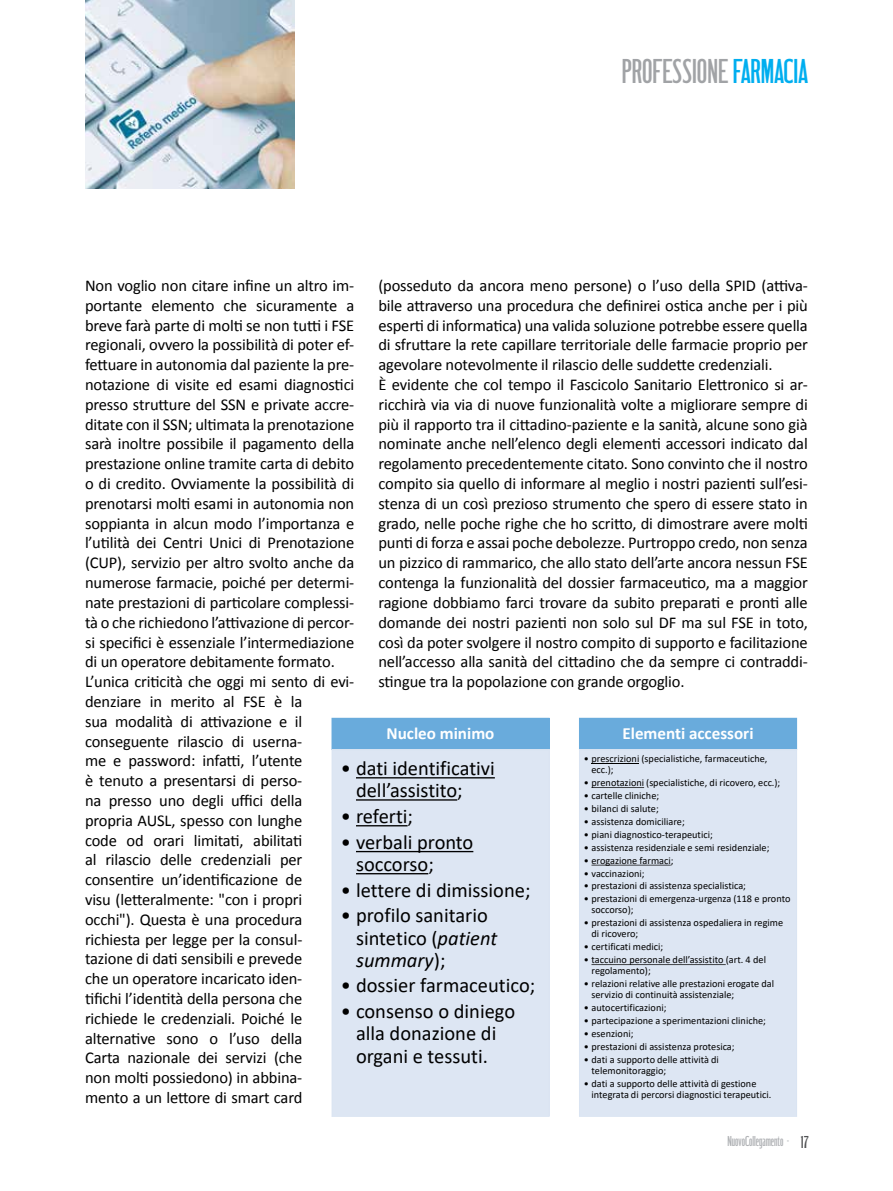
<style>
.page{position:relative;width:893px;height:1191px;background:#fff}
.page>*{position:absolute;margin:0;border:0;box-sizing:border-box;transform-origin:0 0}
.t1{font:36px "HWT Unit Gothic 721";color:#a1a3a6}
.t2{font:20.55px/22px "Calibri";color:#000}
.t3{font:700 17.1px "Calibri";color:#fff}
.t4{font:16.5px/19.8px "Calibri";letter-spacing:-.01em;color:#000}
.t5{font:15px "HWT Unit Gothic 721";color:#afb1b4}
.t6{font:10.2px/11.1px "Calibri";color:#000}
.s1{color:#00aeef}
.s2{font-style:italic}
.s3{font-size:18px;color:#515254}
</style>
<div class="page">
<img style="left:85px;top:0;width:209px;height:189px">
<div style="left:332px;top:718px;width:217px;height:31px;background:#69abdc"></div>
<div style="left:332px;top:749px;width:217px;height:367px;background:#dae4f2"></div>
<div style="left:332px;top:749px;width:218px;height:367px;border:1px solid #dae4f2"></div>
<svg style="left:356px;top:777px;width:139px;height:1px"></svg>
<svg style="left:356px;top:799px;width:101px;height:1px"></svg>
<svg style="left:356px;top:825px;width:52px;height:1px"></svg>
<svg style="left:356px;top:851px;width:117px;height:1px"></svg>
<svg style="left:356px;top:873px;width:72px;height:1px"></svg>
<div style="left:579px;top:718px;width:218px;height:31px;background:#69abdc"></div>
<div style="left:579px;top:749px;width:218px;height:367px;background:#dae4f2"></div>
<hr style="left:591px;top:763px;width:48px;height:1px;background:#000">
<svg style="left:591px;top:787px;width:53px;height:1px"></svg>
<svg style="left:591px;top:864px;width:80px;height:1px"></svg>
<svg style="left:591px;top:964px;width:135px;height:1px"></svg>
<h1 class="t1" style="left:622px;top:49px;width:188px">PROFESSIONE<span class="s1">FARMACIA</span></h1>
<p class="t4" style="left:85px;top:276px;width:271px">Non voglio non citare infine un altro im&shy;portante elemento che sicuramente a breve farà parte di molti se non tutti i FSE regionali, ovvero la possibilità di poter ef&shy;fettuare in autonomia dal paziente la pre&shy;notazione di visite ed esami diagnostici presso strutture del SSN e private accre&shy;ditate con il SSN; ultimata la prenotazione sarà inoltre possibile il pagamento della prestazione online tramite carta di debito o di credito. Ovviamente la possibilità di prenotarsi molti esami in autonomia non soppianta in alcun modo l’importanza e l’utilità dei Centri Unici di Prenotazione (CUP), servizio per altro svolto anche da numerose farmacie, poiché per determi&shy;nate prestazioni di particolare complessi&shy;tà o che richiedono l’attivazione di percor&shy;si specifici è essenziale l’intermediazione di un operatore debitamente formato.<br>L’unica criticità che oggi mi sento di evi&shy;denziare in merito al FSE è la<br>sua modalità di attivazione e il conseguente rilascio di userna-<br>me e password: infatti, l’utente<br>è tenuto a presentarsi di perso-<br>na presso uno degli uffici della propria AUSL, spesso con lunghe<br>code od orari limitati, abilitati<br>al rilascio delle credenziali per consentire un’identificazione de<br>visu (letteralmente: "con i propri occhi"). Questa è una procedura richiesta per legge per la consul&shy;tazione di dati sensibili e prevede<br>che un operatore incaricato iden-<br>tifichi l’identità della persona che richiede le credenziali. Poiché le alternative sono o l’uso della<br>Carta nazionale dei servizi (che<br>non molti possiedono) in abbina-<br>mento a un lettore di smart card</p>
<p class="t4" style="left:378px;top:276px;width:431px">(posseduto da ancora meno persone) o l’uso della SPID (attiva&shy;bile attraverso una procedura che definirei ostica anche per i più esperti di informatica) una valida soluzione potrebbe essere quella di sfruttare la rete capillare territoriale delle farmacie proprio per agevolare notevolmente il rilascio delle suddette credenziali.<br>È evidente che col tempo il Fascicolo Sanitario Elettronico si ar&shy;ricchirà via via di nuove funzionalità volte a migliorare sempre di più il rapporto tra il cittadino-paziente e la sanità, alcune sono già nominate anche nell’elenco degli elementi accessori indicato dal regolamento precedentemente citato. Sono convinto che il nostro compito sia quello di informare al meglio i nostri pazienti sull’esi&shy;stenza di un così prezioso strumento che spero di essere stato in grado, nelle poche righe che ho scritto, di dimostrare avere molti punti di forza e assai poche debolezze. Purtroppo credo, non senza un pizzico di rammarico, che allo stato dell’arte ancora nessun FSE contenga la funzionalità del dossier farmaceutico, ma a maggior ragione dobbiamo farci trovare da subito preparati e pronti alle domande dei nostri pazienti non solo sul DF ma sul FSE in toto, così da poter svolgere il nostro compito di supporto e facilitazione nell’accesso alla sanità del cittadino che da sempre ci contraddi&shy;stingue tra la popolazione con grande orgoglio.</p>
<p class="t3" style="left:386px;top:721px;width:110px">Nucleo minimo</p>
<p class="t2" style="left:356px;top:756px;width:140px;text-indent:-15px">• dati identificativi dell’assistito;</p>
<p class="t2" style="left:341px;top:804px;width:74px">• referti;</p>
<p class="t2" style="left:356px;top:830px;width:119px;text-indent:-15px">• verbali pronto soccorso;</p>
<p class="t2" style="left:341px;top:878px;width:191px">• lettere di dimissione;</p>
<p class="t2" style="left:356px;top:904px;width:143px;text-indent:-15px">• profilo sanitario sintetico (<span class="s2">patient summary</span>);</p>
<p class="t2" style="left:341px;top:974px;width:196px">• dossier farmaceutico;</p>
<p class="t2" style="left:341px;top:1000px;width:176px;text-align:center">• consenso o diniego alla donazione di organi e tessuti.</p>
<p class="t3" style="left:622px;top:721px;width:132px">Elementi accessori</p>
<p class="t6" style="left:592px;top:753px;width:177px;text-indent:-8px">• prescrizioni (specialistiche, farmaceutiche, ecc.);</p>
<p class="t6" style="left:584px;top:777px;width:198px">• prenotazioni (specialistiche, di ricovero, ecc.);</p>
<p class="t6" style="left:584px;top:790px;width:77px">• cartelle cliniche;</p>
<p class="t6" style="left:584px;top:803px;width:76px">• bilanci di salute;</p>
<p class="t6" style="left:584px;top:815px;width:102px">• assistenza domiciliare;</p>
<p class="t6" style="left:584px;top:828px;width:130px">• piani diagnostico-terapeutici;</p>
<p class="t6" style="left:584px;top:841px;width:187px">• assistenza residenziale e semi residenziale;</p>
<p class="t6" style="left:584px;top:854px;width:91px">• erogazione farmaci;</p>
<p class="t6" style="left:584px;top:867px;width:62px">• vaccinazioni;</p>
<p class="t6" style="left:584px;top:880px;width:164px">• prestazioni di assistenza specialistica;</p>
<p class="t6" style="left:592px;top:893px;width:200px;text-indent:-8px">• prestazioni di emergenza-urgenza (118 e pronto soccorso);</p>
<p class="t6" style="left:592px;top:917px;width:193px;text-indent:-8px">• prestazioni di assistenza ospedaliera in regime di ricovero;</p>
<p class="t6" style="left:584px;top:941px;width:81px">• certificati medici;</p>
<p class="t6" style="left:591px;top:954px;width:176px;text-indent:-8px">• taccuino personale dell’assistito (art. 4 del regolamento);</p>
<p class="t6" style="left:592px;top:978px;width:184px;text-indent:-8px">• relazioni relative alle prestazioni erogate dal servizio di continuità assistenziale;</p>
<p class="t6" style="left:584px;top:1002px;width:84px">• autocertificazioni;</p>
<p class="t6" style="left:584px;top:1015px;width:184px">• partecipazione a sperimentazioni cliniche;</p>
<p class="t6" style="left:584px;top:1027px;width:51px">• esenzioni;</p>
<p class="t6" style="left:584px;top:1040px;width:152px">• prestazioni di assistenza protesica;</p>
<p class="t6" style="left:592px;top:1053px;width:129px;text-indent:-8px">• dati a supporto delle attività di telemonitoraggio;</p>
<p class="t6" style="left:592px;top:1077px;width:181px;text-indent:-8px">• dati a supporto delle attività di gestione integrata di percorsi diagnostici terapeutici.</p>
<p class="t5" style="left:727px;top:1132px;width:83px">NuovoCollegamento - <span class="s3">17</span></p>
</div>
